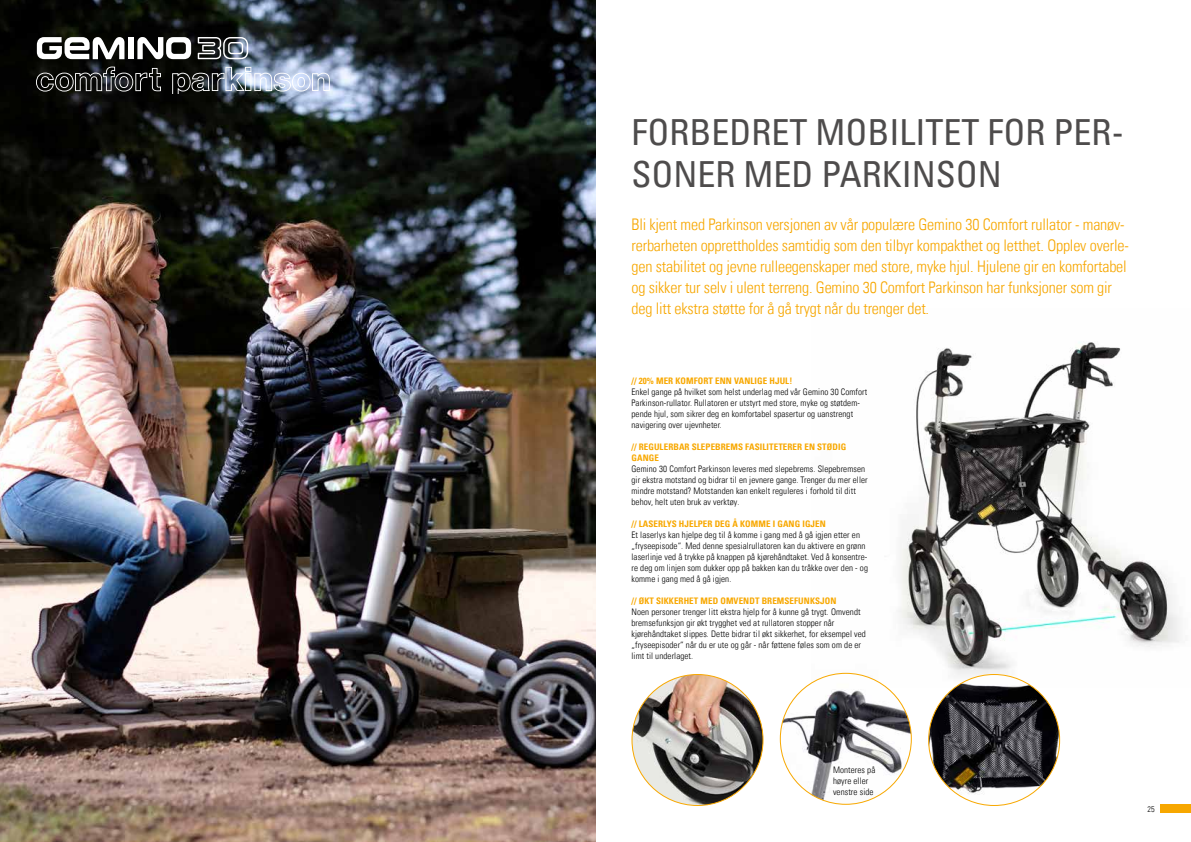
<style>
.page{position:relative;width:1191px;height:842px;background:#fff}
.page>*{position:absolute;margin:0;border:0;box-sizing:border-box;transform-origin:0 0}
.t1{font:condensed 36px/42px "Univers Com 57";color:#4e4c4c}
.t2{font:16px/21px "Univers Com 47 Light Cond";letter-spacing:-.01em;color:#f7a700}
.t3{font:9px/11px "Univers Com 47 Light Cond";letter-spacing:.01em;color:#000}
.t4{font:9px/11px "Univers Com 67 Bold Cond";letter-spacing:.01em;color:#f8a800}
.t5{font:8px "Univers Com 47 Light Cond";color:#000}
</style>
<div class="page">
<div style="left:1159px;top:805px;width:32px;height:8px;background:#f7a700"></div>
<img style="left:811px;top:342px;width:369px;height:346px">
<img style="left:632px;top:674px;width:131px;height:131px;border-radius:65px">
<img style="left:928px;top:674px;width:131px;height:131px;border-radius:65px">
<img style="left:780px;top:673px;width:131px;height:131px;border-radius:65px">
<img style="left:0;top:0;width:595px;height:842px">
<div style="left:128px;top:37px;width:6px;height:22px;background:#fff"></div>
<svg style="left:137px;top:37px;width:54px;height:22px"></svg>
<svg style="left:37px;top:37px;width:87px;height:22px"></svg>
<svg style="left:198px;top:37px;width:50px;height:22px"></svg>
<svg style="left:36px;top:67px;width:125px;height:25px;background:#363736"></svg>
<svg style="left:172px;top:67px;width:158px;height:26px;background:#8993a1"></svg>
<h1 class="t1" style="left:631px;top:111px;width:493px">FORBEDRET MOBILITET FOR PER-<br>SONER MED PARKINSON</h1>
<p class="t2" style="left:631px;top:214px;width:499px">Bli kjent med Parkinson versjonen av vår populære Gemino 30 Comfort rullator - manøv&shy;rerbarheten opprettholdes samtidig som den tilbyr kompakthet og letthet. Opplev overle&shy;gen stabilitet og jevne rulleegenskaper med store, myke hjul. Hjulene gir en komfortabel og sikker tur selv i ulent terreng. Gemino 30 Comfort Parkinson har funksjoner som gir deg litt ekstra støtte for å gå trygt når du trenger det.</p>
<p class="t4" style="left:631px;top:375px;width:162px">// 20% MER KOMFORT ENN VANLIGE HJUL!</p>
<p class="t3" style="left:631px;top:386px;width:237px">Enkel gange på hvilket som helst underlag med vår Gemino 30 Comfort Parkinson-rullator. Rullatoren er utstyrt med store, myke og støtdem&shy;pende hjul, som sikrer deg en komfortabel spasertur og uanstrengt navigering over ujevnheter.</p>
<p class="t4" style="left:631px;top:441px;width:216px">// REGULERBAR SLEPEBREMS FASILITETERER EN STØDIG<br>GANGE</p>
<p class="t3" style="left:631px;top:463px;width:238px">Gemino 30 Comfort Parkinson leveres med slepebrems. Slepebremsen gir ekstra motstand og bidrar til en jevnere gange. Trenger du mer eller mindre motstand? Motstanden kan enkelt reguleres i forhold til ditt behov, helt uten bruk av verktøy.</p>
<p class="t4" style="left:631px;top:518px;width:196px">// LASERLYS HJELPER DEG Å KOMME I GANG IGJEN</p>
<p class="t3" style="left:631px;top:529px;width:238px">Et laserlys kan hjelpe deg til å komme i gang med å gå igjen etter en „fryseepisode“. Med denne spesialrullatoren kan du aktivere en grønn laserlinje ved å trykke på knappen på kjørehåndtaket. Ved å konsentre&shy;re deg om linjen som dukker opp på bakken kan du tråkke over den - og komme i gang med å gå igjen.</p>
<p class="t4" style="left:631px;top:595px;width:206px">// ØKT SIKKERHET MED OMVENDT BREMSEFUNKSJON</p>
<p class="t3" style="left:631px;top:606px;width:236px">Noen personer trenger litt ekstra hjelp for å kunne gå trygt. Omvendt bremsefunksjon gir økt trygghet ved at rullatoren stopper når kjørehåndtaket slippes. Dette bidrar til økt sikkerhet, for eksempel ved „fryseepisoder“ når du er ute og går - når føttene føles som om de er limt til underlaget.</p>
<p class="t3" style="left:833px;top:764px;width:44px">Monteres på høyre eller venstre side</p>
<p class="t5" style="left:1147px;top:804px;width:9px">25</p>
</div>
